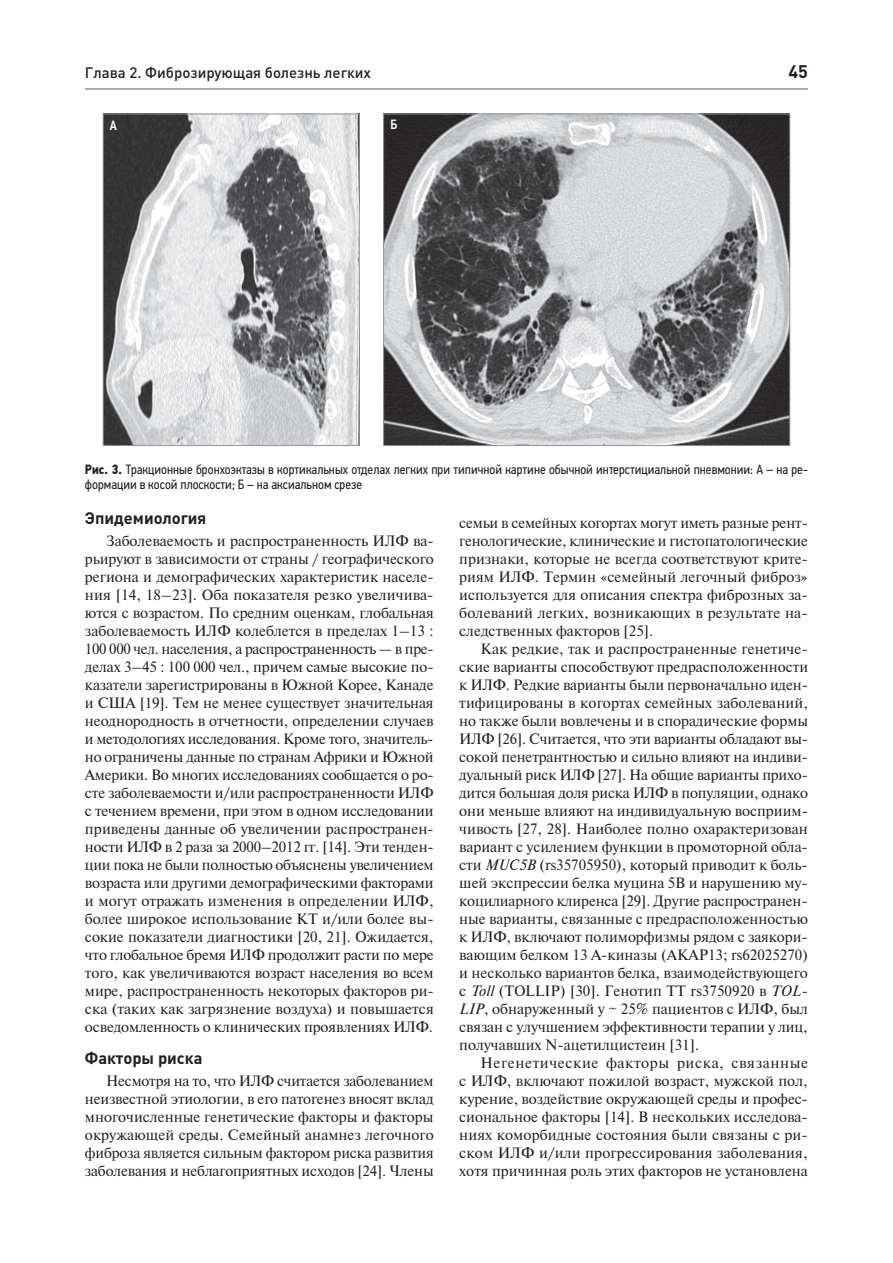
<style>
.page{position:relative;width:893px;height:1263px;background:#fff}
.page>*{position:absolute;margin:0;border:0;box-sizing:border-box;transform-origin:0 0}
.t1{font:700 18px "DIN Pro";color:#231f20}
.t2{font:700 16.5px "DIN Pro";color:#231f20}
.t3{font:15px/18px "Newton";color:#231f20;text-align:justify}
.t4{font:500 15px "DIN Pro";color:#231f20}
.t5{font:13.5px/15px "PF Din Text Cond Pro";color:#231f20}
.t6{font:500 13.5px "PF Din Text Cond Pro";color:#fff}
.s1{font-weight:700}
.s2{font-style:italic}
</style>
<div class="page">
<hr style="left:86px;top:88px;width:721px;height:2px;background:#939598">
<img style="left:105px;top:116px;width:253px;height:328px">
<div style="left:103px;top:114px;width:257px;height:332px;border:1px solid #939598"></div>
<img style="left:385px;top:116px;width:403px;height:328px">
<div style="left:383px;top:114px;width:407px;height:332px;border:1px solid #939598"></div>
<p class="t4" style="left:85px;top:68px;width:288px">Глава 2. Фиброзирующая болезнь легких</p>
<p class="t1" style="left:788px;top:62px;width:21px">45</p>
<p class="t6" style="left:110px;top:117px;width:9px">А</p>
<p class="t6" style="left:390px;top:117px;width:8px">Б</p>
<p class="t5" style="left:85px;top:462px;width:724px"><span class="s1">Рис. 3.</span> Тракционные бронхоэктазы в кортикальных отделах легких при типичной картине обычной интерстициальной пневмонии: А – на ре&shy;формации в косой плоскости; Б – на аксиальном срезе</p>
<p class="t2" style="left:85px;top:508px;width:123px">Эпидемиология</p>
<p class="t3" style="left:85px;top:533px;width:350px;text-indent:21px">Заболеваемость и распространенность ИЛФ ва&shy;рьируют в зависимости от страны / географического региона и демографических характеристик населе&shy;ния [14, 18–23]. Оба показателя резко увеличива&shy;ются с возрастом. По средним оценкам, глобальная заболеваемость ИЛФ колеблется в пределах 1–13 :<br>100 000 чел. населения, а распространенность — в пре&shy;делах 3–45 : 100 000 чел., причем самые высокие по&shy;казатели зарегистрированы в Южной Корее, Канаде и США [19]. Тем не менее существует значительная неоднородность в отчетности, определении случаев и методологиях исследования. Кроме того, значитель&shy;но ограничены данные по странам Африки и Южной Америки. Во многих исследованиях сообщается о ро&shy;сте заболеваемости и/или распространенности ИЛФ с течением времени, при этом в одном исследовании приведены данные об увеличении распространен&shy;ности ИЛФ в 2 раза за 2000–2012 гг. [14]. Эти тенден&shy;ции пока не были полностью объяснены увеличением возраста или другими демографическими факторами и могут отражать изменения в определении ИЛФ, более широкое использование КТ и/или более вы&shy;сокие показатели диагностики [20, 21]. Ожидается, что глобальное бремя ИЛФ продолжит расти по мере того, как увеличиваются возраст населения во всем мире, распространенность некоторых факторов ри&shy;ска (таких как загрязнение воздуха) и повышается осведомленность о клинических проявлениях ИЛФ.</p>
<p class="t2" style="left:85px;top:1048px;width:119px">Факторы риска</p>
<p class="t3" style="left:85px;top:1073px;width:350px;text-indent:21px">Несмотря на то, что ИЛФ считается заболеванием неизвестной этиологии, в его патогенез вносят вклад многочисленные генетические факторы и факторы окружающей среды. Семейный анамнез легочного фиброза является сильным фактором риска развития заболевания и неблагоприятных исходов [24]. Члены</p>
<p class="t3" style="left:459px;top:515px;width:350px">семьи в семейных когортах могут иметь разные рент&shy;генологические, клинические и гистопатологические признаки, которые не всегда соответствуют крите&shy;риям ИЛФ. Термин «семейный легочный фиброз» используется для описания спектра фиброзных за&shy;болеваний легких, возникающих в результате на&shy;следственных факторов [25].</p>
<p class="t3" style="left:459px;top:641px;width:350px;text-indent:21px">Как редкие, так и распространенные генетиче&shy;ские варианты способствуют предрасположенности к ИЛФ. Редкие варианты были первоначально иден&shy;тифицированы в когортах семейных заболеваний, но также были вовлечены и в спорадические формы ИЛФ [26]. Считается, что эти варианты обладают вы&shy;сокой пенетрантностью и сильно влияют на индиви&shy;дуальный риск ИЛФ [27]. На общие варианты прихо&shy;дится большая доля риска ИЛФ в популяции, однако они меньше влияют на индивидуальную восприим&shy;чивость [27, 28]. Наиболее полно охарактеризован вариант с усилением функции в промоторной обла&shy;сти <span class="s2">MUC5B</span> (rs35705950), который приводит к боль&shy;шей экспрессии белка муцина 5B и нарушению му&shy;коцилиарного клиренса [29]. Другие распространен&shy;ные варианты, связанные с предрасположенностью к ИЛФ, включают полиморфизмы рядом с заякори&shy;вающим белком 13 А-киназы (AKAP13; rs62025270) и несколько вариантов белка, взаимодействующего с <span class="s2">Toll</span> (TOLLIP) [30]. Генотип TT rs3750920 в <span class="s2">TOL-LIP</span>, обнаруженный у ~ 25% пациентов с ИЛФ, был связан с улучшением эффективности терапии у лиц, получавших N-ацетилцистеин [31].</p>
<p class="t3" style="left:459px;top:1055px;width:350px;text-indent:21px">Негенетические факторы риска, связанные с ИЛФ, включают пожилой возраст, мужской пол, курение, воздействие окружающей среды и профес&shy;сиональное факторы [14]. В нескольких исследова&shy;ниях коморбидные состояния были связаны с ри&shy;ском ИЛФ и/или прогрессирования заболевания, хотя причинная роль этих факторов не установлена</p>
</div>
